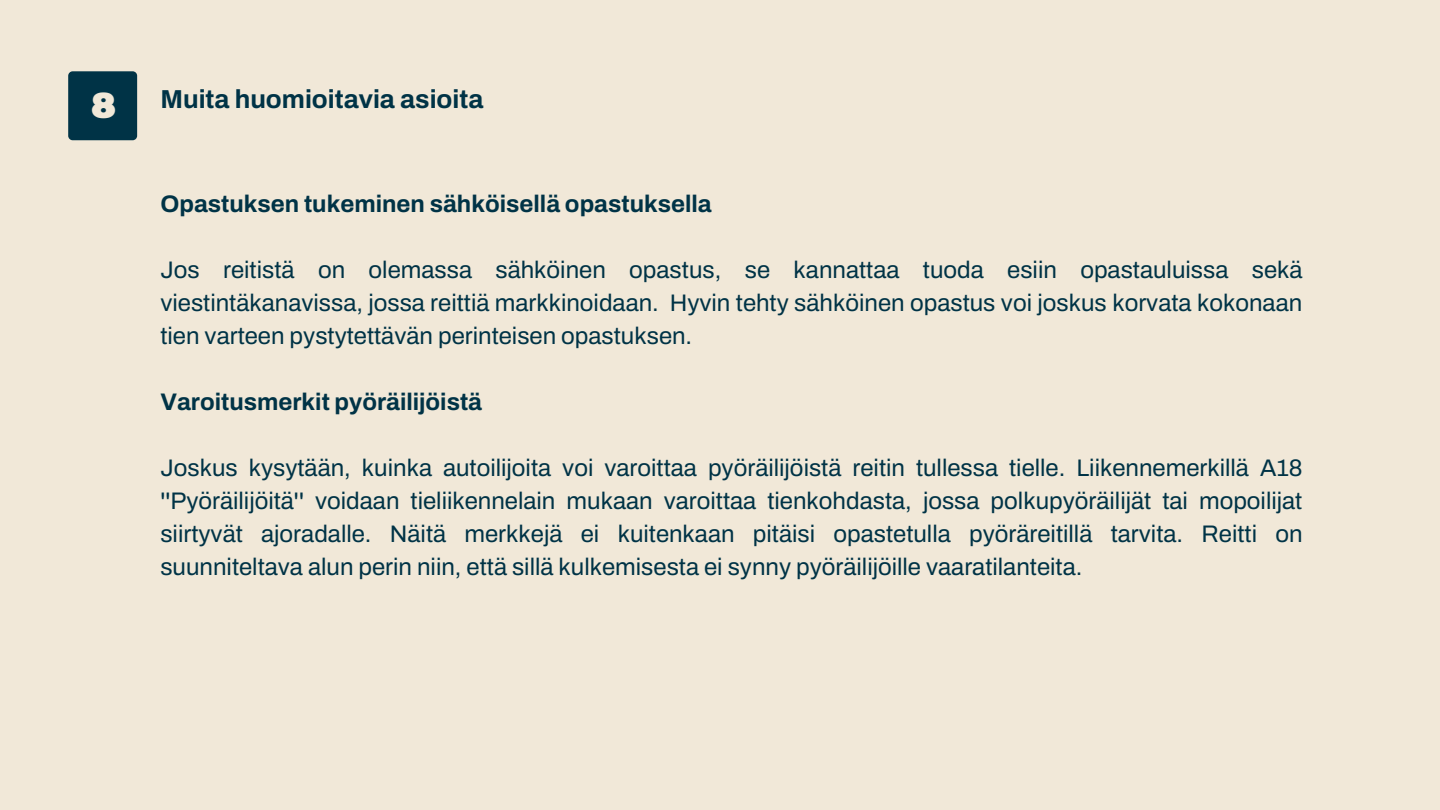
<style>
.page{position:relative;width:1440px;height:810px;background:#f1e8d8}
.page>*{position:absolute;margin:0;border:0;box-sizing:border-box;transform-origin:0 0}
.t1{font:700 26px "Archivo";color:#003346}
.t2{font:24px/33px "Archivo";color:#003346;text-align:justify}
.t3{font:700 24px "Archivo";color:#003346}
.s1{font-family:"Rubik";font-weight:900;font-size:36px;color:#f1e8d8}
</style>
<div class="page">
<div style="left:68px;top:71px;width:69px;height:69px;background:#003346;border-radius:4px"></div>
<p class="t1" style="left:91px;top:85px;width:394px"><span class="s1">8</span> Muita huomioitavia asioita</p>
<p class="t3" style="left:160px;top:191px;width:553px">Opastuksen tukeminen sähköisellä opastuksella</p>
<p class="t2" style="left:160px;top:254px;width:1144px">Jos reitistä on olemassa sähköinen opastus, se kannattaa tuoda esiin opastauluissa sekä viestintäkanavissa, jossa reittiä markkinoidaan. Hyvin tehty sähköinen opastus voi joskus korvata kokonaan tien varteen pystytettävän perinteisen opastuksen.</p>
<p class="t3" style="left:160px;top:389px;width:323px">Varoitusmerkit pyöräilijöistä</p>
<p class="t2" style="left:160px;top:452px;width:1144px">Joskus kysytään, kuinka autoilijoita voi varoittaa pyöräilijöistä reitin tullessa tielle. Liikennemerkillä A18 ''Pyöräilijöitä'' voidaan tieliikennelain mukaan varoittaa tienkohdasta, jossa polkupyöräilijät tai mopoilijat siirtyvät ajoradalle. Näitä merkkejä ei kuitenkaan pitäisi opastetulla pyöräreitillä tarvita. Reitti on suunniteltava alun perin niin, että sillä kulkemisesta ei synny pyöräilijöille vaaratilanteita.</p>
</div>
